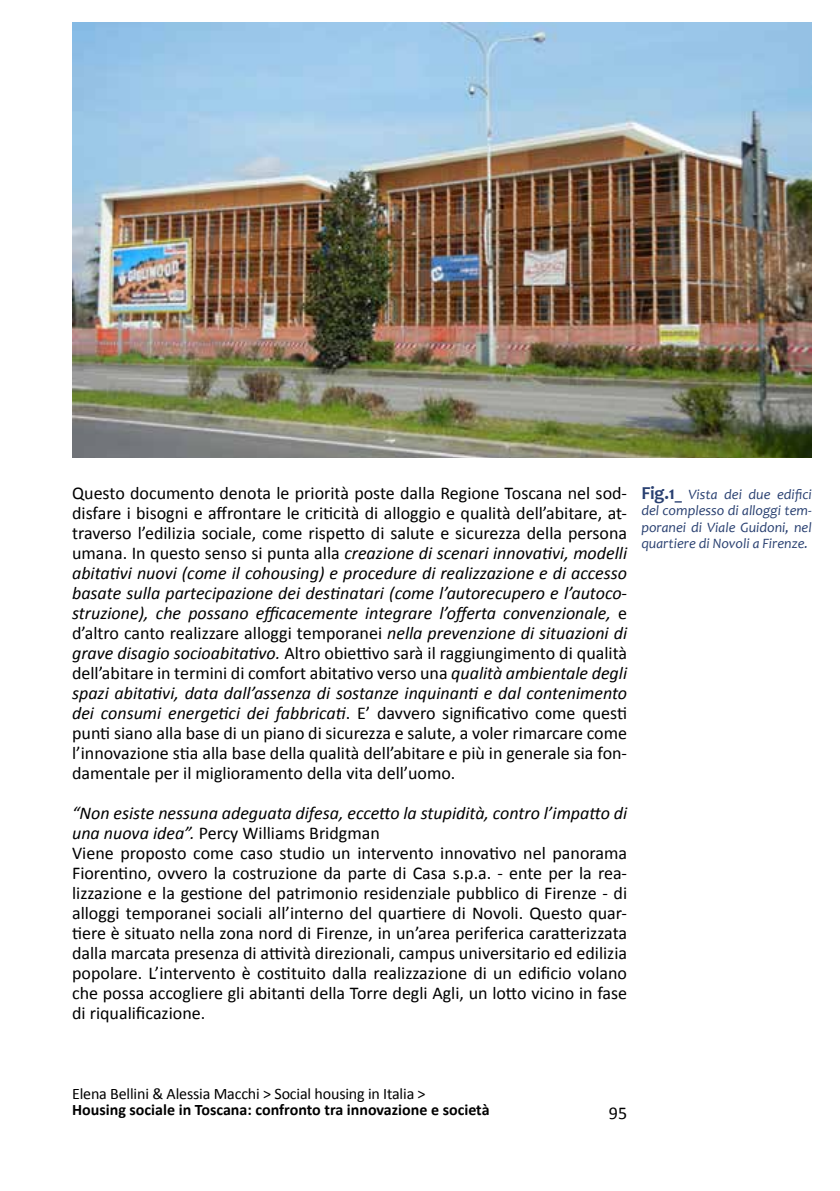
<style>
.page{position:relative;width:840px;height:1191px;background:#fff}
.page>*{position:absolute;margin:0;border:0;box-sizing:border-box;transform-origin:0 0}
.t1{font:18px/20px "Calibri";color:#000;text-align:justify}
.t2{font:700 16px "Calibri";color:#000}
.t3{font:16px "Calibri";letter-spacing:-.01em;color:#000}
.t4{font:italic 14.2px/16.4px "Candara";color:#294071;text-align:justify}
.s1{font-style:italic}
.s2{font-weight:700;font-style:normal;font-size:18.4px}
.s3{font-weight:700;font-style:normal}
</style>
<div class="page">
<img style="left:72px;top:22px;width:739px;height:435px">
<p class="t1" style="left:72px;top:483px;width:556px">Questo documento denota le priorità poste dalla Regione Toscana nel sod&shy;disfare i bisogni e affrontare le criticità di alloggio e qualità dell’abitare, at&shy;traverso l’edilizia sociale, come rispetto di salute e sicurezza della persona umana. In questo senso si punta alla <span class="s1">creazione di scenari innovativi, modelli abitativi nuovi (come il cohousing) e procedure di realizzazione e di accesso basate sulla partecipazione dei destinatari (come l’autorecupero e l’autoco&shy;struzione), che possano efficacemente integrare l’offerta convenzionale,</span> e d’altro canto realizzare alloggi temporanei <span class="s1">nella prevenzione di situazioni di grave disagio socioabitativo.</span> Altro obiettivo sarà il raggiungimento di qualità dell’abitare in termini di comfort abitativo verso una <span class="s1">qualità ambientale degli spazi abitativi, data dall’assenza di sostanze inquinanti e dal contenimento dei consumi energetici dei fabbricati</span>. E’ davvero significativo come questi punti siano alla base di un piano di sicurezza e salute, a voler rimarcare come l’innovazione stia alla base della qualità dell’abitare e più in generale sia fon&shy;damentale per il miglioramento della vita dell’uomo.</p>
<p class="t1" style="left:72px;top:803px;width:556px;text-align:left"><span class="s1">“Non esiste nessuna adeguata difesa, eccetto la stupidità, contro l’impatto di una nuova idea”.</span> Percy Williams Bridgman<br>Viene proposto come caso studio un intervento innovativo nel panorama Fiorentino, ovvero la costruzione da parte di Casa s.p.a. - ente per la rea&shy;lizzazione e la gestione del patrimonio residenziale pubblico di Firenze - di alloggi temporanei sociali all’interno del quartiere di Novoli. Questo quar&shy;tiere è situato nella zona nord di Firenze, in un’area periferica caratterizzata dalla marcata presenza di attività direzionali, campus universitario ed edilizia popolare. L’intervento è costituito dalla realizzazione di un edificio volano che possa accogliere gli abitanti della Torre degli Agli, un lotto vicino in fase di riqualificazione.</p>
<p class="t4" style="left:641px;top:486px;width:172px"><span class="s2">Fig.1</span><span class="s3">_</span> Vista dei due edifici del complesso di alloggi tem&shy;poranei di Viale Guidoni, nel quartiere di Novoli a Firenze.</p>
<p class="t3" style="left:72px;top:1083px;width:355px">Elena Bellini &amp; Alessia Macchi &gt; Social housing in Italia &gt;</p>
<p class="t2" style="left:72px;top:1099px;width:419px">Housing sociale in Toscana: confronto tra innovazione e società</p>
<p class="t1" style="left:608px;top:1102px;width:20px">95</p>
</div>
